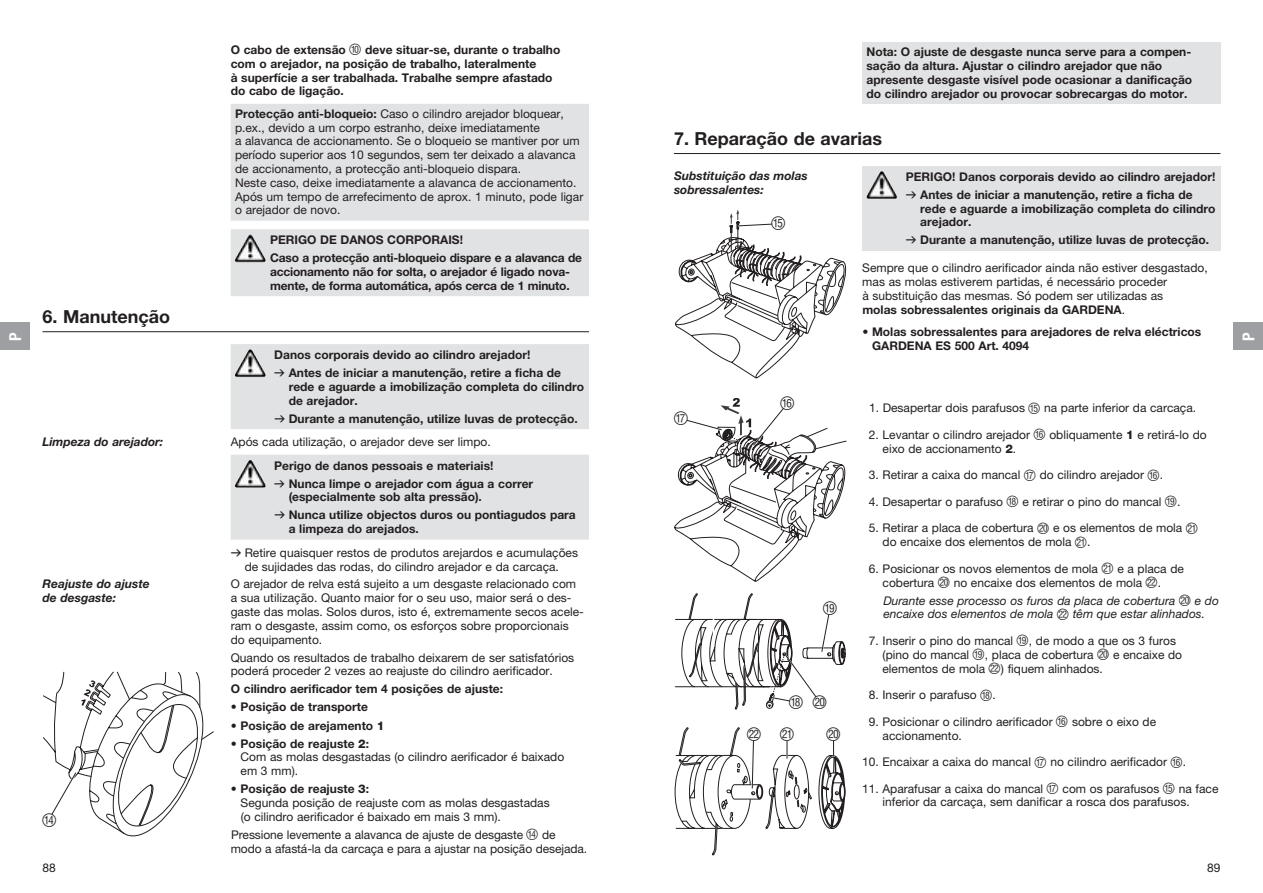
<style>
.page{position:relative;width:1263px;height:893px;background:#fff}
.page>*{position:absolute;margin:0;border:0;box-sizing:border-box;transform-origin:0 0}
.t1{font:700 18px "GARDENA Pro";color:#231f20}
.t2{font:18px "Ziffern";color:#231f20}
.t3{font:16.5px "GARDENA Pro Bo Cond";color:#fff}
.t4{font:12px/13.8px "GARDENA Pro";color:#231f20}
.t5{font:700 12px/13.8px "GARDENA Pro";color:#231f20}
.t6{font:italic 12px/13.8px "GARDENA Pro";color:#231f20}
.t7{font:italic 700 12px/13.8px "GARDENA Pro";color:#231f20}
.s1{font-family:"Ziffern";font-weight:400;font-size:15px}
.s2{font-weight:700}
.s3{font-family:"Formdruck";font-weight:400}
.s4{font-family:"Formdruck"}
.s5{font-weight:800}
.s6{font-family:"Ziffern";font-size:15px}
.s7{font-weight:400}
.s8{font-family:"Ziffern";font-style:normal;font-size:15px}
</style>
<div class="page">
<div style="left:231px;top:104px;width:358px;height:192px;background:#e1e2e4"></div>
<img style="left:236px;top:235px;width:14px;height:23px">
<svg style="left:231px;top:344px;width:358px;height:196px;fill:#e1e2e4"></svg>
<hr style="left:43px;top:331px;width:546px;height:1px;background:#231f20">
<img style="left:236px;top:349px;width:14px;height:24px">
<img style="left:236px;top:460px;width:14px;height:23px">
<svg style="left:43px;top:671px;width:171px;height:166px"></svg>
<div style="left:43px;top:814px;width:13px;height:13px;background:#fff;border-radius:50%"></div>
<div style="left:862px;top:43px;width:358px;height:61px;background:#e1e2e4"></div>
<div style="left:862px;top:166px;width:358px;height:85px;background:#e1e2e4"></div>
<hr style="left:674px;top:153px;width:546px;height:1px;background:#231f20">
<svg style="left:675px;top:210px;width:172px;height:169px"></svg>
<div style="left:772px;top:217px;width:13px;height:13px;background:#fff;border-radius:50%"></div>
<svg style="left:674px;top:398px;width:173px;height:184px"></svg>
<div style="left:781px;top:397px;width:13px;height:13px;background:#fff;border-radius:50%"></div>
<div style="left:675px;top:412px;width:12px;height:13px;background:#fff;border-radius:50%"></div>
<svg style="left:675px;top:593px;width:171px;height:116px"></svg>
<div style="left:790px;top:696px;width:13px;height:12px;background:#fff;border-radius:50%"></div>
<div style="left:824px;top:602px;width:12px;height:13px;background:#fff;border-radius:50%"></div>
<div style="left:813px;top:695px;width:13px;height:13px;background:#fff;border-radius:50%"></div>
<svg style="left:674px;top:727px;width:172px;height:128px"></svg>
<div style="left:748px;top:728px;width:12px;height:13px;background:#fff;border-radius:50%"></div>
<div style="left:781px;top:728px;width:12px;height:13px;background:#fff;border-radius:50%"></div>
<div style="left:827px;top:728px;width:13px;height:13px;background:#fff;border-radius:50%"></div>
<img style="left:866px;top:171px;width:15px;height:27px">
<div style="left:0;top:323px;width:30px;height:27px;background:#9d9fa2"></div>
<div style="left:1233px;top:323px;width:30px;height:27px;background:#9d9fa2"></div>
<h2 class="t3" style="left:5px;top:341px;width:10px;rotate:-90deg">P</h2>
<h1 class="t1" style="left:43px;top:305px;width:129px">6. Manutenção</h1>
<p class="t5" style="left:231px;top:42px;width:331px">O cabo de extensão <span class="s1">0</span> deve situar-se, durante o trabalho com o arejador, na posição de trabalho, lateralmente<br>à superfície a ser trabalhada. Trabalhe sempre afastado do cabo de ligação.</p>
<p class="t4" style="left:235px;top:106px;width:350px"><span class="s2">Protecção anti-bloqueio:</span> Caso o cilindro arejador bloquear, p.ex., devido a um corpo estranho, deixe imediatamente<br>a alavanca de accionamento. Se o bloqueio se mantiver por um período superior aos 10 segundos, sem ter deixado a alavanca de accionamento, a protecção anti-bloqueio dispara.<br>Neste caso, deixe imediatamente a alavanca de accionamento.<br>Após um tempo de arrefecimento de aprox. 1 minuto, pode ligar o arejador de novo.</p>
<p class="t5" style="left:270px;top:231px;width:313px;line-height:18px">PERIGO DE DANOS CORPORAIS!<br>Caso a protecção anti-bloqueio dispare e a alavanca de</p>
<p class="t5" style="left:270px;top:265px;width:301px">accionamento não for solta, o arejador é ligado nova&shy;mente, de forma automática, após cerca de 1 minuto.</p>
<p class="t5" style="left:274px;top:345px;width:288px;line-height:18px">Danos corporais devido ao cilindro arejador!<br><span class="s3">v</span> Antes de iniciar a manutenção, retire a ficha de</p>
<p class="t5" style="left:289px;top:379px;width:297px">rede e aguarde a imobilização completa do cilindro de arejador.</p>
<p class="t5" style="left:274px;top:411px;width:305px"><span class="s3">v</span> Durante a manutenção, utilize luvas de protecção.</p>
<p class="t7" style="left:43px;top:435px;width:122px">Limpeza do arejador:</p>
<p class="t4" style="left:231px;top:435px;width:261px">Após cada utilização, o arejador deve ser limpo.</p>
<p class="t5" style="left:274px;top:456px;width:260px;line-height:18px">Perigo de danos pessoais e materiais!<br><span class="s3">v</span> Nunca limpe o arejador com água a correr</p>
<p class="t5" style="left:274px;top:488px;width:303px;line-height:18px;text-indent:14px">(especialmente sob alta pressão).<br><span class="s3">v</span> Nunca utilize objectos duros ou pontiagudos para</p>
<p class="t4" style="left:231px;top:517px;width:349px;line-height:24.2px;text-indent:58px"><span class="s2">a limpeza do arejados.<br></span><span class="s4">v</span> Retire quaisquer restos de produtos arejardos e acumulações</p>
<p class="t4" style="left:245px;top:560px;width:316px">de sujidades das rodas, do cilindro arejador e da carcaça.</p>
<p class="t7" style="left:43px;top:577px;width:109px">Reajuste do ajuste de desgaste:</p>
<p class="t4" style="left:231px;top:577px;width:355px">O arejador de relva está sujeito a um desgaste relacionado com a sua utilização. Quanto maior for o seu uso, maior será o des&shy;gaste das molas. Solos duros, isto é, extremamente secos acele&shy;ram o desgaste, assim como, os esforços sobre proporcionais do equipamento.</p>
<p class="t4" style="left:231px;top:650px;width:345px">Quando os resultados de trabalho deixarem de ser satisfatórios poderá proceder 2 vezes ao reajuste do cilindro aerificador.</p>
<p class="t5" style="left:231px;top:682px;width:274px">O cilindro aerificador tem 4 posições de ajuste:</p>
<p class="t5" style="left:231px;top:700px;width:139px">• Posição de transporte</p>
<p class="t5" style="left:231px;top:718px;width:155px">• Posição de arejamento <span class="s5">1</span></p>
<p class="t4" style="left:241px;top:736px;width:325px;text-indent:-10px"><span class="s2">• Posição de reajuste</span> <span class="s5">2</span><span class="s2">:<br></span>Com as molas desgastadas (o cilindro aerificador é baixado em 3 mm).</p>
<p class="t4" style="left:241px;top:782px;width:311px;text-indent:-10px"><span class="s2">• Posição de reajuste</span> <span class="s5">3</span><span class="s2">:<br></span>Segunda posição de reajuste com as molas desgastadas (o cilindro aerificador é baixado em mais 3 mm).</p>
<p class="t4" style="left:231px;top:827px;width:358px">Pressione levemente a alavanca de ajuste de desgaste <span class="s6">D</span> de modo a afastá-la da carcaça e para a ajustar na posição desejada.</p>
<h1 class="t2" style="left:43px;top:811px;width:16px">D</h1>
<p class="t4" style="left:43px;top:860px;width:15px">88</p>
<p class="t5" style="left:866px;top:45px;width:327px">Nota: O ajuste de desgaste nunca serve para a compen&shy;sação da altura. Ajustar o cilindro arejador que não apresente desgaste visível pode ocasionar a danificação do cilindro arejador ou provocar sobrecargas do motor.</p>
<h1 class="t1" style="left:674px;top:127px;width:210px">7. Reparação de avarias</h1>
<p class="t7" style="left:674px;top:168px;width:135px">Substituição das molas sobressalentes:</p>
<h1 class="t2" style="left:771px;top:214px;width:16px">E</h1>
<p class="t5" style="left:906px;top:167px;width:311px;line-height:18px">PERIGO! Danos corporais devido ao cilindro arejador! <span class="s3">v</span> Antes de iniciar a manutenção, retire a ficha de</p>
<p class="t5" style="left:920px;top:201px;width:297px">rede e aguarde a imobilização completa do cilindro arejador.</p>
<p class="t5" style="left:906px;top:233px;width:305px"><span class="s3">v</span> Durante a manutenção, utilize luvas de protecção.</p>
<p class="t4" style="left:862px;top:261px;width:347px">Sempre que o cilindro aerificador ainda não estiver desgastado, mas as molas estiverem partidas, é necessário proceder<br>à substituição das mesmas. Só podem ser utilizadas as<br><span class="s2">molas sobressalentes originais da GARDENA</span>.</p>
<p class="t5" style="left:872px;top:324px;width:331px;text-indent:-10px"><span class="s7">•</span> Molas sobressalentes para arejadores de relva eléctricos<br>GARDENA ES 500 Art. 4094</p>
<h1 class="t2" style="left:674px;top:408px;width:16px">G</h1>
<h1 class="t2" style="left:781px;top:394px;width:16px">F</h1>
<h1 class="t2" style="left:823px;top:599px;width:16px">I</h1>
<h1 class="t2" style="left:789px;top:692px;width:16px">H</h1>
<h1 class="t2" style="left:813px;top:692px;width:16px">J</h1>
<h1 class="t2" style="left:747px;top:724px;width:49px">L K</h1>
<h1 class="t2" style="left:826px;top:724px;width:16px">J</h1>
<p class="t4" style="left:869px;top:401px;width:329px">1. Desapertar dois parafusos <span class="s6">E</span> na parte inferior da carcaça.</p>
<p class="t4" style="left:882px;top:428px;width:326px;text-indent:-14px">2. Levantar o cilindro arejador <span class="s6">F</span> obliquamente <span class="s5">1</span> e retirá-lo do eixo de accionamento <span class="s5">2</span>.</p>
<p class="t4" style="left:869px;top:468px;width:296px">3. Retirar a caixa do mancal <span class="s6">G</span> do cilindro arejador <span class="s6">F</span>.</p>
<p class="t4" style="left:869px;top:494px;width:313px">4. Desapertar o parafuso <span class="s6">H</span> e retirar o pino do mancal <span class="s6">I</span>.</p>
<p class="t4" style="left:882px;top:521px;width:317px;text-indent:-14px">5. Retirar a placa de cobertura <span class="s6">J</span> e os elementos de mola <span class="s6">K </span>do encaixe dos elementos de mola <span class="s6">K</span>.</p>
<p class="t4" style="left:882px;top:561px;width:303px;text-indent:-14px">6. Posicionar os novos elementos de mola <span class="s6">K</span> e a placa de cobertura <span class="s6">J</span> no encaixe dos elementos de mola <span class="s6">L</span>.</p>
<p class="t6" style="left:883px;top:593px;width:337px">Durante esse processo os furos da placa de cobertura <span class="s8">J</span> e do encaixe dos elementos de mola <span class="s8">L</span> têm que estar alinhados.</p>
<p class="t4" style="left:882px;top:634px;width:301px;text-indent:-14px">7. Inserir o pino do mancal <span class="s6">I</span>, de modo a que os 3 furos (pino do mancal <span class="s6">I</span>, placa de cobertura <span class="s6">J</span> e encaixe do elementos de mola <span class="s6">L</span>) fiquem alinhados.</p>
<p class="t4" style="left:869px;top:688px;width:128px">8. Inserir o parafuso <span class="s6">H</span>.</p>
<p class="t4" style="left:882px;top:714px;width:275px;text-indent:-14px">9. Posicionar o cilindro aerificador <span class="s6">F</span> sobre o eixo de accionamento.</p>
<p class="t4" style="left:862px;top:755px;width:325px">10. Encaixar a caixa do mancal <span class="s6">G</span> no cilindro aerificador <span class="s6">F</span>.</p>
<p class="t4" style="left:882px;top:781px;width:337px;text-indent:-20px">11. Aparafusar a caixa do mancal <span class="s6">G</span> com os parafusos <span class="s6">E</span> na face inferior da carcaça, sem danificar a rosca dos parafusos.</p>
<p class="t4" style="left:1207px;top:860px;width:15px">89</p>
<h2 class="t3" style="left:1238px;top:341px;width:10px;rotate:-90deg">P</h2>
</div>
